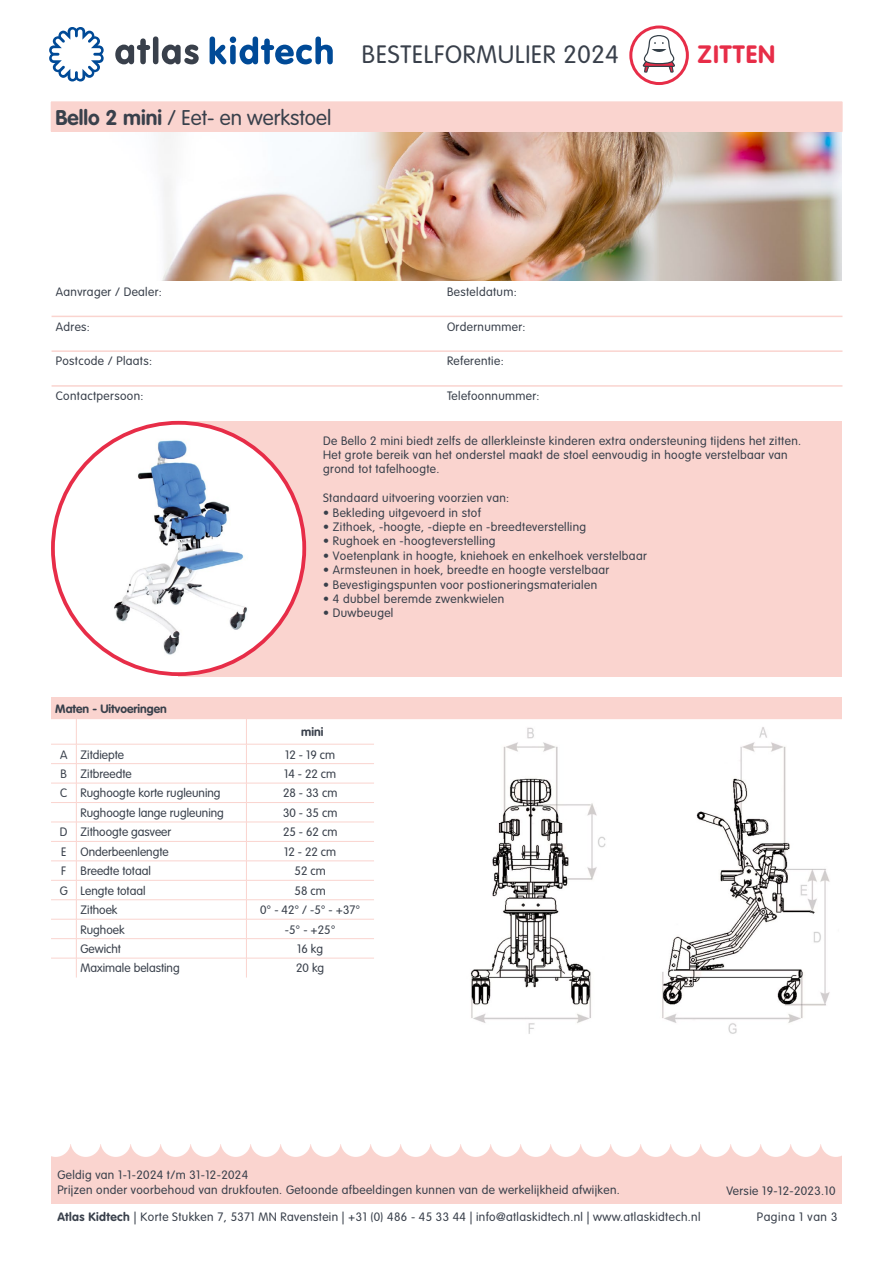
<style>
.page{position:relative;width:893px;height:1263px;background:#fff}
.page>*{position:absolute;margin:0;border:0;box-sizing:border-box;transform-origin:0 0}
.t1{font:300 24.75px "VAG Rounded LT Pro";letter-spacing:.03em;color:#39404b}
.t2{font:700 24.75px "VAG Rounded LT Pro";letter-spacing:.04em;color:#e72d48}
.t3{font:300 21px "VAG Rounded LT Pro";color:#39404b}
.t4{font:300 12px/14.4px "VAG Rounded LT Pro";letter-spacing:.03em;color:#39404b}
.t5{font:300 12px "VAG Rounded LT Pro";color:#39404b}
.t6{font:700 12px "VAG Rounded LT Pro";color:#39404b}
.t7{font:300 12px "VAG Rounded LT Pro";letter-spacing:.05em;color:#39404b}
.s1{font-weight:700}
</style>
<div class="page">
<div style="left:51px;top:1144px;width:791px;height:59px;background:#fad4cf"></div>
<div style="left:311px;top:1127px;width:30px;height:30px;background:#fff;border-radius:50%"></div>
<div style="left:131px;top:1127px;width:30px;height:30px;background:#fff;border-radius:50%"></div>
<div style="left:491px;top:1127px;width:30px;height:30px;background:#fff;border-radius:50%"></div>
<div style="left:731px;top:1127px;width:30px;height:30px;background:#fff;border-radius:50%"></div>
<div style="left:41px;top:1127px;width:30px;height:30px;background:#fff;border-radius:50%"></div>
<div style="left:401px;top:1127px;width:30px;height:30px;background:#fff;border-radius:50%"></div>
<div style="left:221px;top:1127px;width:30px;height:30px;background:#fff;border-radius:50%"></div>
<div style="left:581px;top:1127px;width:30px;height:30px;background:#fff;border-radius:50%"></div>
<div style="left:821px;top:1127px;width:30px;height:30px;background:#fff;border-radius:50%"></div>
<div style="left:341px;top:1127px;width:30px;height:30px;background:#fff;border-radius:50%"></div>
<div style="left:161px;top:1127px;width:30px;height:30px;background:#fff;border-radius:50%"></div>
<div style="left:521px;top:1127px;width:30px;height:30px;background:#fff;border-radius:50%"></div>
<div style="left:761px;top:1127px;width:30px;height:30px;background:#fff;border-radius:50%"></div>
<div style="left:71px;top:1127px;width:30px;height:30px;background:#fff;border-radius:50%"></div>
<div style="left:431px;top:1127px;width:30px;height:30px;background:#fff;border-radius:50%"></div>
<div style="left:671px;top:1127px;width:30px;height:30px;background:#fff;border-radius:50%"></div>
<div style="left:251px;top:1127px;width:30px;height:30px;background:#fff;border-radius:50%"></div>
<div style="left:611px;top:1127px;width:30px;height:30px;background:#fff;border-radius:50%"></div>
<div style="left:371px;top:1127px;width:30px;height:30px;background:#fff;border-radius:50%"></div>
<div style="left:191px;top:1127px;width:30px;height:30px;background:#fff;border-radius:50%"></div>
<div style="left:551px;top:1127px;width:30px;height:30px;background:#fff;border-radius:50%"></div>
<div style="left:791px;top:1127px;width:30px;height:30px;background:#fff;border-radius:50%"></div>
<div style="left:101px;top:1127px;width:30px;height:30px;background:#fff;border-radius:50%"></div>
<div style="left:461px;top:1127px;width:30px;height:30px;background:#fff;border-radius:50%"></div>
<div style="left:701px;top:1127px;width:30px;height:30px;background:#fff;border-radius:50%"></div>
<div style="left:281px;top:1127px;width:30px;height:30px;background:#fff;border-radius:50%"></div>
<div style="left:641px;top:1127px;width:30px;height:30px;background:#fff;border-radius:50%"></div>
<svg style="left:115px;top:36px;width:84px;height:28px"></svg>
<svg style="left:210px;top:37px;width:123px;height:27px"></svg>
<svg style="left:49px;top:27px;width:55px;height:55px"></svg>
<div style="left:51px;top:102px;width:791px;height:30px;background:#fad4cf"></div>
<svg style="left:842px;top:102px;width:1px;height:29px"></svg>
<img style="left:161px;top:132px;width:681px;height:149px">
<svg style="left:631px;top:27px;width:56px;height:57px"></svg>
<svg style="left:637px;top:35px;width:44px;height:38px"></svg>
<div style="left:629px;top:26px;width:60px;height:59px;border:3px solid #e72d48;border-radius:50%"></div>
<div style="left:179px;top:421px;width:663px;height:255px;background:#fad4cf"></div>
<hr style="left:52px;top:316px;width:790px;height:1px;background:#fad4cf">
<hr style="left:52px;top:350px;width:790px;height:2px;background:#fad4cf">
<hr style="left:52px;top:385px;width:790px;height:2px;background:#fad4cf">
<div style="left:51px;top:697px;width:791px;height:22px;background:#fad4cf"></div>
<hr style="left:76px;top:744px;width:170px;height:1px;background:#fad4cf">
<hr style="left:246px;top:744px;width:128px;height:1px;background:#fad4cf">
<hr style="left:76px;top:763px;width:170px;height:1px;background:#fad4cf">
<hr style="left:246px;top:763px;width:128px;height:1px;background:#fad4cf">
<hr style="left:76px;top:783px;width:170px;height:1px;background:#fad4cf">
<hr style="left:246px;top:783px;width:128px;height:1px;background:#fad4cf">
<hr style="left:76px;top:802px;width:170px;height:1px;background:#fad4cf">
<hr style="left:246px;top:802px;width:128px;height:1px;background:#fad4cf">
<hr style="left:76px;top:822px;width:170px;height:1px;background:#fad4cf">
<hr style="left:246px;top:822px;width:128px;height:1px;background:#fad4cf">
<hr style="left:76px;top:841px;width:170px;height:1px;background:#fad4cf">
<hr style="left:246px;top:841px;width:128px;height:1px;background:#fad4cf">
<hr style="left:76px;top:861px;width:170px;height:1px;background:#fad4cf">
<hr style="left:246px;top:861px;width:128px;height:1px;background:#fad4cf">
<hr style="left:76px;top:880px;width:170px;height:1px;background:#fad4cf">
<hr style="left:246px;top:880px;width:128px;height:1px;background:#fad4cf">
<hr style="left:76px;top:899px;width:170px;height:1px;background:#fad4cf">
<hr style="left:246px;top:899px;width:128px;height:1px;background:#fad4cf">
<hr style="left:76px;top:919px;width:170px;height:1px;background:#fad4cf">
<hr style="left:246px;top:919px;width:128px;height:1px;background:#fad4cf">
<hr style="left:76px;top:938px;width:170px;height:1px;background:#fad4cf">
<hr style="left:246px;top:938px;width:128px;height:1px;background:#fad4cf">
<hr style="left:76px;top:958px;width:170px;height:1px;background:#fad4cf">
<svg style="left:51px;top:719px;width:26px;height:258px"></svg>
<hr style="left:246px;top:958px;width:128px;height:1px;background:#fad4cf">
<svg style="left:246px;top:719px;width:1px;height:258px"></svg>
<img style="left:470px;top:727px;width:360px;height:307px">
<div style="left:53px;top:423px;width:251px;height:251px;background:#fff;border-radius:50%"></div>
<img style="left:110px;top:433px;width:155px;height:230px">
<h2 class="t3" style="left:55px;top:105px;width:277px"><span class="s1">Bello 2 mini</span> / Eet- en werkstoel</h2>
<h1 class="t1" style="left:362px;top:40px;width:258px">BESTELFORMULIER 2024</h1>
<h1 class="t2" style="left:697px;top:38px;width:79px">ZITTEN</h1>
<p class="t4" style="left:56px;top:285px;width:108px">Aanvrager / Dealer:</p>
<p class="t4" style="left:447px;top:285px;width:71px">Besteldatum:</p>
<p class="t4" style="left:56px;top:320px;width:36px">Adres:</p>
<p class="t4" style="left:447px;top:320px;width:80px">Ordernummer:</p>
<p class="t4" style="left:56px;top:354px;width:98px">Postcode / Plaats:</p>
<p class="t4" style="left:447px;top:354px;width:58px">Referentie:</p>
<p class="t4" style="left:56px;top:389px;width:89px">Contactpersoon:</p>
<p class="t4" style="left:447px;top:389px;width:94px">Telefoonnummer:</p>
<p class="t4" style="left:323px;top:434px;width:479px">De Bello 2 mini biedt zelfs de allerkleinste kinderen extra ondersteuning tijdens het zitten.<br>Het grote bereik van het onderstel maakt de stoel eenvoudig in hoogte verstelbaar van grond tot tafelhoogte.</p>
<p class="t4" style="left:323px;top:491px;width:188px">Standaard uitvoering voorzien van:</p>
<p class="t4" style="left:323px;top:506px;width:159px">• Bekleding uitgevoerd in stof</p>
<p class="t4" style="left:323px;top:520px;width:264px">• Zithoek, -hoogte, -diepte en -breedteverstelling</p>
<p class="t4" style="left:323px;top:534px;width:174px">• Rughoek en -hoogteverstelling</p>
<p class="t4" style="left:323px;top:549px;width:325px">• Voetenplank in hoogte, kniehoek en enkelhoek verstelbaar</p>
<p class="t4" style="left:323px;top:563px;width:288px">• Armsteunen in hoek, breedte en hoogte verstelbaar</p>
<p class="t4" style="left:323px;top:578px;width:275px">• Bevestigingspunten voor postioneringsmaterialen</p>
<p class="t4" style="left:323px;top:592px;width:183px">• 4 dubbel beremde zwenkwielen</p>
<p class="t4" style="left:323px;top:606px;width:72px">• Duwbeugel</p>
<p class="t6" style="left:55px;top:701px;width:113px">Maten - Uitvoeringen</p>
<p class="t6" style="left:301px;top:724px;width:24px">mini</p>
<p class="t5" style="left:60px;top:747px;width:66px">A Zitdiepte</p>
<p class="t4" style="left:285px;top:747px;width:51px">12 - 19 cm</p>
<p class="t5" style="left:60px;top:767px;width:73px">B Zitbreedte</p>
<p class="t4" style="left:284px;top:767px;width:54px">14 - 22 cm</p>
<p class="t5" style="left:60px;top:786px;width:162px">C Rughoogte korte rugleuning</p>
<p class="t4" style="left:283px;top:786px;width:56px">28 - 33 cm</p>
<p class="t5" style="left:81px;top:806px;width:145px">Rughoogte lange rugleuning</p>
<p class="t4" style="left:283px;top:806px;width:56px">30 - 35 cm</p>
<p class="t5" style="left:60px;top:825px;width:113px">D Zithoogte gasveer</p>
<p class="t4" style="left:283px;top:825px;width:56px">25 - 62 cm</p>
<p class="t5" style="left:61px;top:844px;width:109px">E Onderbeenlengte</p>
<p class="t4" style="left:284px;top:845px;width:54px">12 - 22 cm</p>
<p class="t5" style="left:61px;top:864px;width:91px">F Breedte totaal</p>
<p class="t4" style="left:295px;top:864px;width:33px">52 cm</p>
<p class="t5" style="left:60px;top:883px;width:87px">G Lengte totaal</p>
<p class="t4" style="left:295px;top:883px;width:33px">58 cm</p>
<p class="t5" style="left:81px;top:903px;width:38px">Zithoek</p>
<p class="t4" style="left:260px;top:903px;width:102px">0° - 42° / -5° - +37°</p>
<p class="t5" style="left:81px;top:922px;width:46px">Rughoek</p>
<p class="t4" style="left:285px;top:922px;width:52px">-5° - +25°</p>
<p class="t5" style="left:81px;top:942px;width:42px">Gewicht</p>
<p class="t4" style="left:297px;top:942px;width:27px">16 kg</p>
<p class="t5" style="left:81px;top:961px;width:101px">Maximale belasting</p>
<p class="t4" style="left:296px;top:961px;width:30px">20 kg</p>
<p class="t4" style="left:57px;top:1167px;width:564px;line-height:15px">Geldig van 1-1-2024 t/m 31-12-2024<br>Prijzen onder voorbehoud van drukfouten. Getoonde afbeeldingen kunnen van de werkelijkheid afwijken.</p>
<p class="t4" style="left:726px;top:1183px;width:111px">Versie 19-12-2023.10</p>
<p class="t4" style="left:57px;top:1210px;width:645px"><span class="s1">Atlas Kidtech</span> | Korte Stukken 7, 5371 MN Ravenstein | +31 (0) 486 - 45 33 44 | info@atlaskidtech.nl | www.atlaskidtech.nl</p>
<p class="t7" style="left:757px;top:1209px;width:82px">Pagina 1 van 3</p>
</div>
